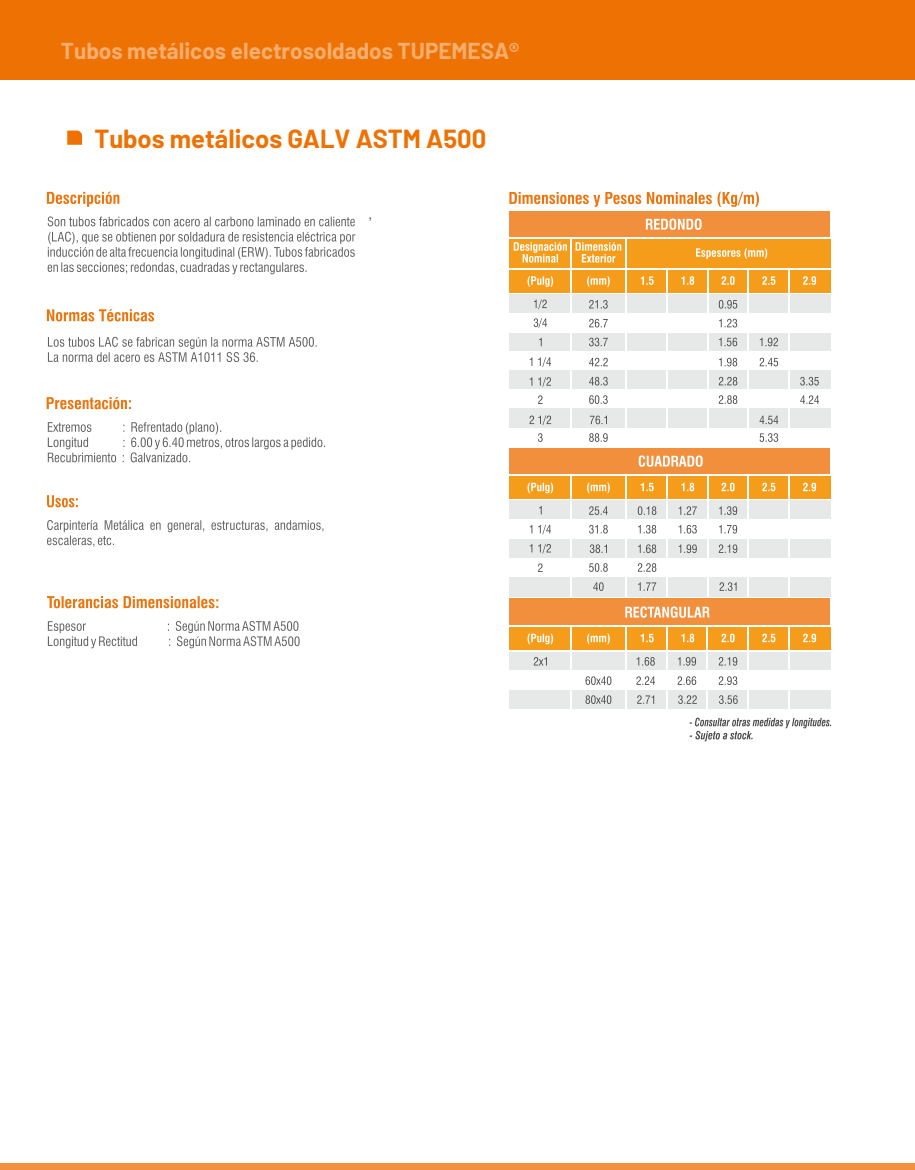
<style>
.page{position:relative;width:915px;height:1170px;background:#fff}
.page>*{position:absolute;margin:0;border:0;box-sizing:border-box;transform-origin:0 0}
.t1{font:700 25.5px "Barlow";color:#ee7203}
.t2{font:700 22.5px "Barlow";color:#f7ae6f}
.t3{font:condensed 14.85px "Swiss 721 BT";color:#585857}
</style>
<div class="page">
<svg style="left:47px;top:397px;width:84px;height:12px"></svg>
<svg style="left:48px;top:422px;width:277px;height:40px"></svg>
<svg style="left:47px;top:520px;width:276px;height:27px"></svg>
<svg style="left:47px;top:495px;width:31px;height:12px"></svg>
<svg style="left:47px;top:192px;width:72px;height:15px"></svg>
<svg style="left:48px;top:216px;width:307px;height:58px"></svg>
<svg style="left:47px;top:309px;width:107px;height:12px"></svg>
<svg style="left:48px;top:337px;width:268px;height:25px"></svg>
<svg style="left:48px;top:621px;width:251px;height:27px"></svg>
<svg style="left:47px;top:596px;width:171px;height:12px"></svg>
<div style="left:509px;top:211px;width:321px;height:26px;background:#f28f3d"></div>
<div style="left:509px;top:448px;width:321px;height:26px;background:#f28f3d"></div>
<div style="left:509px;top:598px;width:321px;height:26px;background:#f28f3d"></div>
<div style="left:509px;top:239px;width:321px;height:54px;background:#f59c1a"></div>
<div style="left:509px;top:294px;width:321px;height:19px;background:#e7e8e8"></div>
<div style="left:509px;top:332px;width:321px;height:19px;background:#e7e8e8"></div>
<div style="left:509px;top:371px;width:321px;height:19px;background:#e7e8e8"></div>
<div style="left:509px;top:409px;width:321px;height:19px;background:#e7e8e8"></div>
<svg style="left:533px;top:299px;width:13px;height:10px"></svg>
<svg style="left:533px;top:318px;width:14px;height:10px"></svg>
<svg style="left:529px;top:357px;width:22px;height:10px"></svg>
<svg style="left:527px;top:276px;width:26px;height:11px"></svg>
<svg style="left:529px;top:377px;width:21px;height:10px"></svg>
<svg style="left:538px;top:395px;width:4px;height:9px"></svg>
<svg style="left:529px;top:415px;width:22px;height:10px"></svg>
<svg style="left:538px;top:433px;width:4px;height:9px"></svg>
<svg style="left:513px;top:242px;width:53px;height:21px"></svg>
<svg style="left:589px;top:300px;width:18px;height:8px"></svg>
<svg style="left:589px;top:319px;width:18px;height:8px"></svg>
<svg style="left:589px;top:337px;width:18px;height:9px"></svg>
<svg style="left:589px;top:358px;width:18px;height:8px"></svg>
<hr style="left:625px;top:238px;width:1px;height:190px;background:#fff">
<svg style="left:696px;top:248px;width:71px;height:11px"></svg>
<svg style="left:587px;top:276px;width:22px;height:11px"></svg>
<svg style="left:640px;top:276px;width:13px;height:9px"></svg>
<svg style="left:589px;top:377px;width:18px;height:8px"></svg>
<svg style="left:589px;top:395px;width:18px;height:9px"></svg>
<svg style="left:721px;top:276px;width:13px;height:9px"></svg>
<svg style="left:762px;top:276px;width:13px;height:9px"></svg>
<svg style="left:718px;top:300px;width:19px;height:8px"></svg>
<svg style="left:719px;top:319px;width:17px;height:8px"></svg>
<svg style="left:718px;top:337px;width:19px;height:9px"></svg>
<svg style="left:719px;top:358px;width:18px;height:8px"></svg>
<svg style="left:718px;top:377px;width:19px;height:8px"></svg>
<svg style="left:803px;top:276px;width:12px;height:9px"></svg>
<svg style="left:759px;top:337px;width:18px;height:9px"></svg>
<svg style="left:759px;top:358px;width:18px;height:8px"></svg>
<svg style="left:800px;top:395px;width:18px;height:9px"></svg>
<svg style="left:645px;top:218px;width:56px;height:12px"></svg>
<svg style="left:590px;top:415px;width:16px;height:9px"></svg>
<svg style="left:589px;top:433px;width:18px;height:9px"></svg>
<hr style="left:570px;top:238px;width:1px;height:207px;background:#fff">
<svg style="left:509px;top:192px;width:249px;height:15px"></svg>
<svg style="left:575px;top:242px;width:46px;height:21px"></svg>
<svg style="left:638px;top:455px;width:64px;height:11px"></svg>
<div style="left:509px;top:500px;width:321px;height:20px;background:#e7e8e8"></div>
<div style="left:509px;top:539px;width:321px;height:19px;background:#e7e8e8"></div>
<div style="left:509px;top:577px;width:321px;height:19px;background:#e7e8e8"></div>
<svg style="left:529px;top:524px;width:22px;height:10px"></svg>
<svg style="left:529px;top:544px;width:21px;height:9px"></svg>
<svg style="left:538px;top:563px;width:4px;height:9px"></svg>
<svg style="left:589px;top:506px;width:18px;height:9px"></svg>
<svg style="left:589px;top:525px;width:18px;height:8px"></svg>
<svg style="left:590px;top:544px;width:16px;height:9px"></svg>
<svg style="left:589px;top:563px;width:18px;height:9px"></svg>
<svg style="left:593px;top:582px;width:10px;height:9px"></svg>
<svg style="left:718px;top:544px;width:19px;height:9px"></svg>
<svg style="left:719px;top:582px;width:17px;height:9px"></svg>
<svg style="left:681px;top:276px;width:13px;height:9px"></svg>
<svg style="left:718px;top:395px;width:19px;height:9px"></svg>
<svg style="left:759px;top:415px;width:19px;height:9px"></svg>
<svg style="left:759px;top:433px;width:18px;height:9px"></svg>
<svg style="left:637px;top:506px;width:19px;height:9px"></svg>
<svg style="left:678px;top:506px;width:18px;height:8px"></svg>
<svg style="left:719px;top:506px;width:18px;height:9px"></svg>
<svg style="left:638px;top:525px;width:18px;height:8px"></svg>
<svg style="left:678px;top:525px;width:18px;height:8px"></svg>
<svg style="left:719px;top:525px;width:18px;height:8px"></svg>
<svg style="left:638px;top:544px;width:18px;height:9px"></svg>
<svg style="left:678px;top:544px;width:18px;height:9px"></svg>
<svg style="left:637px;top:563px;width:19px;height:9px"></svg>
<div style="left:509px;top:651px;width:321px;height:19px;background:#e7e8e8"></div>
<div style="left:509px;top:689px;width:321px;height:20px;background:#e7e8e8"></div>
<svg style="left:625px;top:606px;width:84px;height:11px"></svg>
<hr style="left:509px;top:650px;width:321px;height:2px;background:#fff">
<hr style="left:665px;top:269px;width:2px;height:175px;background:#fff">
<hr style="left:706px;top:269px;width:2px;height:175px;background:#fff">
<hr style="left:747px;top:269px;width:1px;height:175px;background:#fff">
<hr style="left:788px;top:269px;width:1px;height:175px;background:#fff">
<svg style="left:585px;top:676px;width:26px;height:9px"></svg>
<svg style="left:637px;top:695px;width:17px;height:8px"></svg>
<svg style="left:678px;top:695px;width:18px;height:9px"></svg>
<svg style="left:719px;top:695px;width:18px;height:9px"></svg>
<svg style="left:585px;top:695px;width:26px;height:9px"></svg>
<svg style="left:533px;top:657px;width:13px;height:8px"></svg>
<svg style="left:718px;top:657px;width:19px;height:8px"></svg>
<svg style="left:800px;top:377px;width:18px;height:8px"></svg>
<svg style="left:638px;top:582px;width:18px;height:8px"></svg>
<svg style="left:677px;top:657px;width:18px;height:8px"></svg>
<svg style="left:636px;top:657px;width:18px;height:8px"></svg>
<svg style="left:636px;top:676px;width:18px;height:8px"></svg>
<svg style="left:677px;top:676px;width:19px;height:9px"></svg>
<svg style="left:718px;top:676px;width:19px;height:9px"></svg>
<hr style="left:509px;top:268px;width:321px;height:2px;background:#fff">
<div style="left:509px;top:474px;width:321px;height:24px;background:#f59c1a"></div>
<svg style="left:527px;top:482px;width:26px;height:11px"></svg>
<svg style="left:587px;top:482px;width:22px;height:11px"></svg>
<svg style="left:640px;top:482px;width:13px;height:9px"></svg>
<svg style="left:721px;top:482px;width:13px;height:9px"></svg>
<svg style="left:762px;top:482px;width:13px;height:9px"></svg>
<svg style="left:803px;top:482px;width:12px;height:9px"></svg>
<svg style="left:681px;top:482px;width:13px;height:9px"></svg>
<hr style="left:509px;top:474px;width:321px;height:2px;background:#fff">
<hr style="left:665px;top:474px;width:2px;height:123px;background:#fff">
<hr style="left:706px;top:474px;width:2px;height:123px;background:#fff">
<hr style="left:747px;top:474px;width:1px;height:123px;background:#fff">
<hr style="left:788px;top:474px;width:1px;height:123px;background:#fff">
<hr style="left:625px;top:474px;width:1px;height:122px;background:#fff">
<hr style="left:570px;top:474px;width:1px;height:123px;background:#fff">
<div style="left:509px;top:625px;width:321px;height:24px;background:#f59c1a"></div>
<svg style="left:527px;top:633px;width:26px;height:11px"></svg>
<svg style="left:587px;top:633px;width:22px;height:11px"></svg>
<svg style="left:640px;top:633px;width:13px;height:9px"></svg>
<svg style="left:721px;top:633px;width:13px;height:9px"></svg>
<svg style="left:762px;top:633px;width:13px;height:9px"></svg>
<svg style="left:803px;top:633px;width:12px;height:9px"></svg>
<svg style="left:681px;top:633px;width:13px;height:9px"></svg>
<hr style="left:509px;top:625px;width:321px;height:1px;background:#fff">
<hr style="left:665px;top:626px;width:2px;height:84px;background:#fff">
<hr style="left:706px;top:626px;width:1px;height:84px;background:#fff">
<hr style="left:747px;top:626px;width:1px;height:84px;background:#fff">
<hr style="left:787px;top:626px;width:2px;height:84px;background:#fff">
<hr style="left:624px;top:625px;width:2px;height:85px;background:#fff">
<hr style="left:569px;top:625px;width:2px;height:85px;background:#fff">
<svg style="left:689px;top:717px;width:142px;height:24px"></svg>
<div style="left:0;top:0;width:914px;height:80px;background:#ee7203"></div>
<div style="left:0;top:1163px;width:914px;height:6px;background:#f2903d"></div>
<svg style="left:67px;top:130px;width:15px;height:15px"></svg>
<p class="t2" style="left:61px;top:37px;width:459px">Tubos metálicos electrosoldados TUPEMESA®</p>
<p class="t1" style="left:94px;top:123px;width:393px">Tubos metálicos GALV ASTM A500</p>
<p class="t3" style="left:368px;top:205px;width:5px">,</p>
</div>
